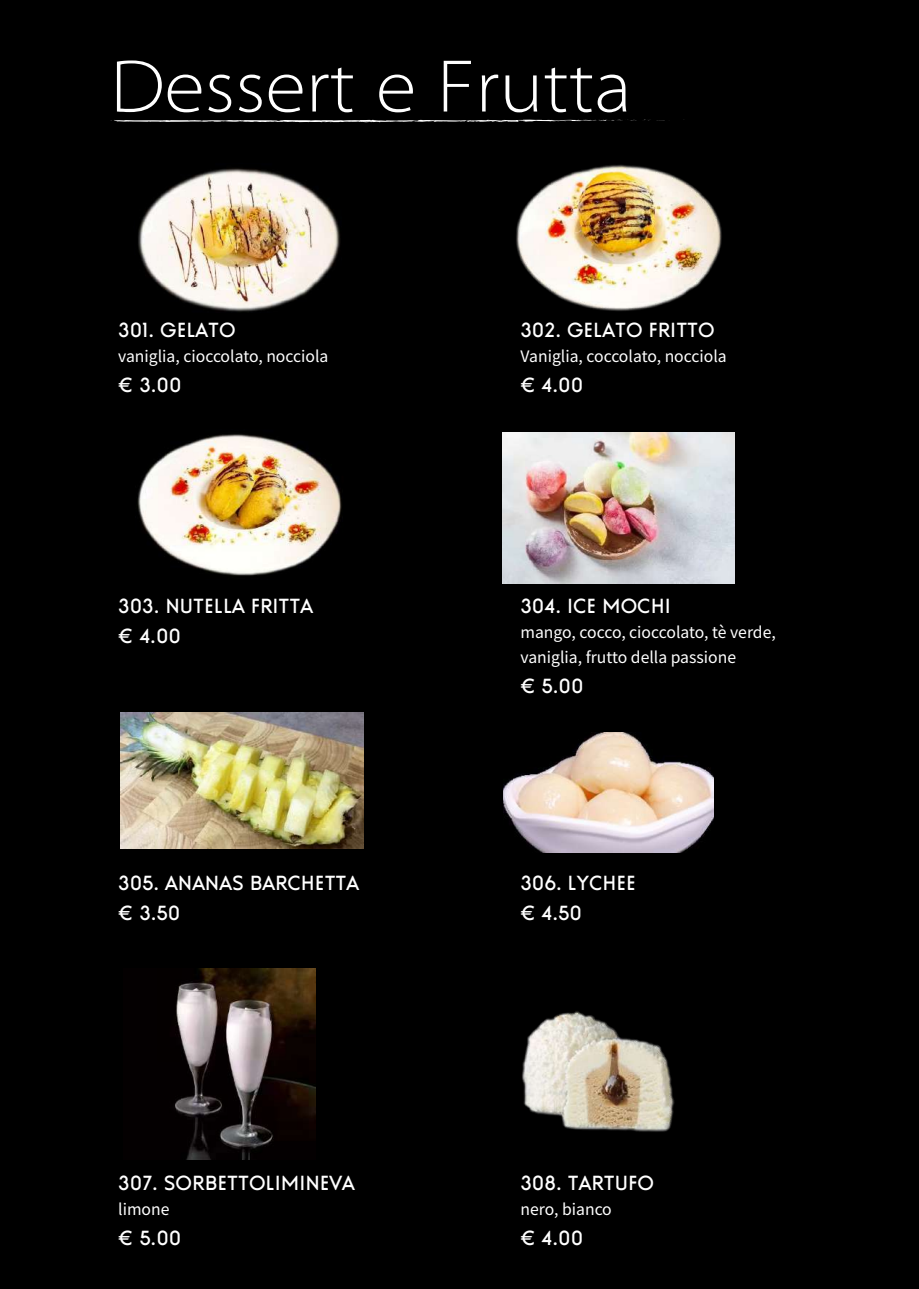
<style>
.page{position:relative;width:919px;height:1289px;background:#fff}
.page>*{position:absolute;margin:0;border:0;box-sizing:border-box;transform-origin:0 0}
.t1{font:75px "ZHSRXT GBK1 0";color:#fff}
.t2{font:21px/30px "Universal Doomsday";color:#fff}
.t3{font:15.75px/24.8px "Source Han Sans CN";color:#fff}
</style>
<div class="page">
<div style="left:0;top:0;width:918px;height:1288px;background:#000"></div>
<img style="left:503px;top:732px;width:210px;height:120px">
<img style="left:137px;top:434px;width:205px;height:142px">
<img style="left:138px;top:168px;width:202px;height:144px">
<img style="left:502px;top:432px;width:232px;height:151px">
<img style="left:120px;top:712px;width:243px;height:137px">
<img style="left:516px;top:164px;width:206px;height:147px">
<img style="left:522px;top:1011px;width:153px;height:121px">
<img style="left:175px;top:968px;width:140px;height:191px">
<svg style="left:110px;top:119px;width:555px;height:4px"></svg>
<h1 class="t1" style="left:110px;top:45px;width:523px">Dessert e Frutta</h1>
<p class="t2" style="left:118px;top:316px;width:119px">301. GELATO</p>
<p class="t3" style="left:118px;top:344px;width:212px">vaniglia, cioccolato, nocciola</p>
<p class="t2" style="left:118px;top:370px;width:65px">€ 3.00</p>
<p class="t2" style="left:520px;top:316px;width:196px">302. GELATO FRITTO</p>
<p class="t3" style="left:520px;top:344px;width:208px">Vaniglia, coccolato, nocciola</p>
<p class="t2" style="left:520px;top:370px;width:64px">€ 4.00</p>
<p class="t2" style="left:118px;top:592px;width:196px">303. NUTELLA FRITTA € 4.00</p>
<p class="t2" style="left:520px;top:592px;width:152px">304. ICE MOCHI</p>
<p class="t3" style="left:520px;top:620px;width:257px">mango, cocco, cioccolato, tè verde, vaniglia, frutto della passione</p>
<p class="t2" style="left:520px;top:671px;width:65px">€ 5.00</p>
<p class="t2" style="left:118px;top:868px;width:242px">305. ANANAS BARCHETTA € 3.50</p>
<p class="t2" style="left:520px;top:868px;width:117px">306. LYCHEE € 4.50</p>
<p class="t2" style="left:118px;top:1168px;width:238px">307. SORBETTOLIMINEVA</p>
<p class="t3" style="left:118px;top:1197px;width:53px">limone</p>
<p class="t2" style="left:118px;top:1223px;width:65px">€ 5.00</p>
<p class="t2" style="left:520px;top:1168px;width:135px">308. TARTUFO</p>
<p class="t3" style="left:520px;top:1197px;width:93px">nero, bianco</p>
<p class="t2" style="left:520px;top:1223px;width:64px">€ 4.00</p>
</div>
